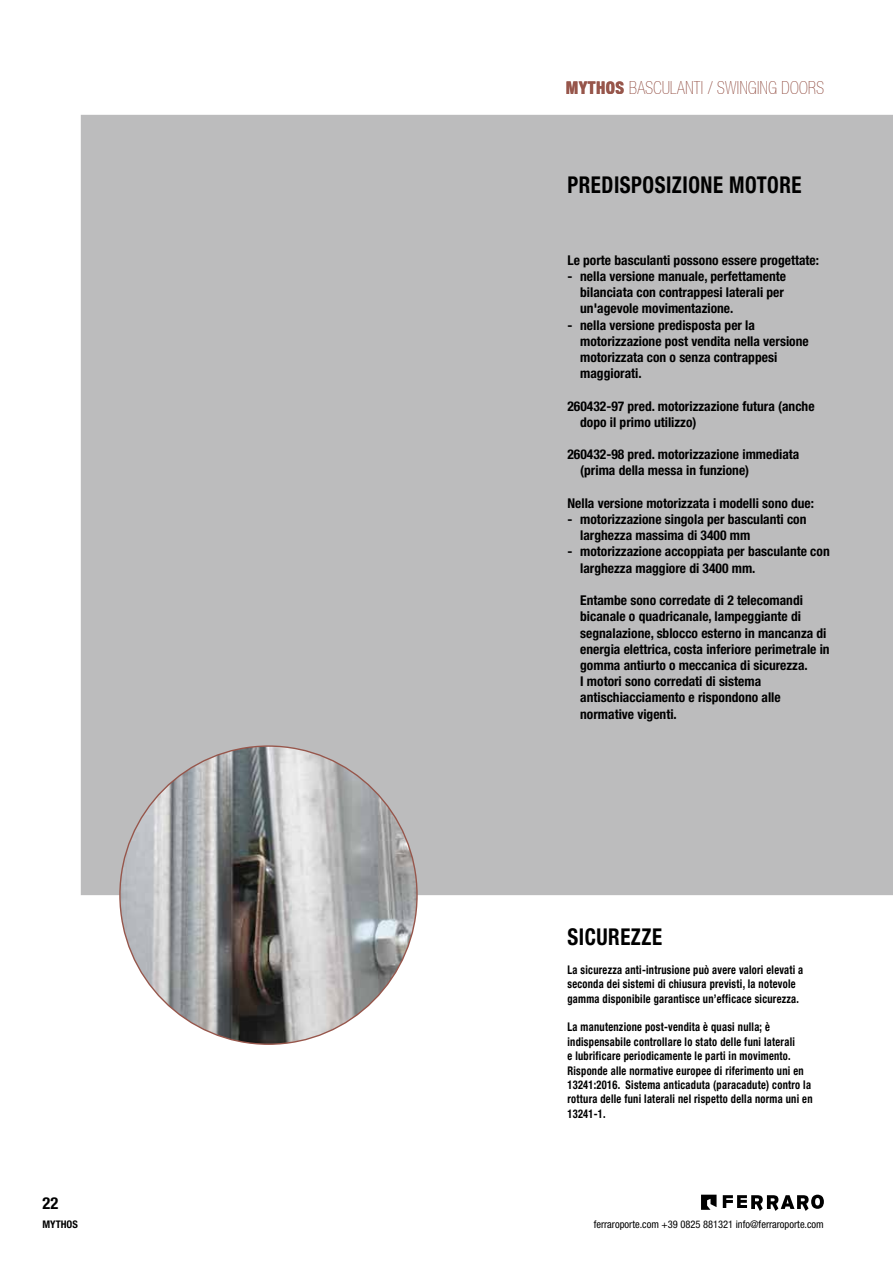
<style>
.page{position:relative;width:893px;height:1263px;background:#fff}
.page>*{position:absolute;margin:0;border:0;box-sizing:border-box;transform-origin:0 0}
.t1{font:700 condensed 23.25px "Helvetica Neue LT Std";letter-spacing:.025em;color:#000;scale:.9 1}
.t2{font:900 condensed 18px "Helvetica Neue LT";letter-spacing:.025em;color:#97564b;scale:.9 1}
.t3{font:700 condensed 16.5px "Helvetica Neue LT Std";color:#000}
.t4{font:700 condensed 13.5px/16.2px "Helvetica Neue LT Std";color:#000}
.t5{font:700 condensed 12px/14.4px "Helvetica Neue LT Std";letter-spacing:.025em;color:#000;scale:.87 1}
.t6{font:condensed 10.5px "Helvetica Neue LT Std";color:#000}
.t7{font:700 condensed 10.5px "Helvetica Neue LT Std";color:#000}
.s1{font-weight:800;font-size:17.4px}
</style>
<div class="page">
<svg style="left:723px;top:1195px;width:101px;height:16px"></svg>
<svg style="left:701px;top:1195px;width:15px;height:15px"></svg>
<div style="left:81px;top:115px;width:812px;height:780px;background:#bcbcbd"></div>
<img style="left:120px;top:746px;width:297px;height:298px">
<h2 class="t2" style="left:566px;top:78px;width:288px"><span class="s1">MYTHOS</span> BASCULANTI / SWINGING DOORS</h2>
<h1 class="t1" style="left:567px;top:171px;width:262px">PREDISPOSIZIONE MOTORE</h1>
<p class="t4" style="left:567px;top:252px;width:253px">Le porte basculanti possono essere progettate:</p>
<p class="t4" style="left:580px;top:268px;width:207px;text-indent:-13px">- nella versione manuale, perfettamente bilanciata con contrappesi laterali per un'agevole movimentazione.</p>
<p class="t4" style="left:580px;top:317px;width:230px;text-indent:-13px">- nella versione predisposta per la motorizzazione post vendita nella versione motorizzata con o senza contrappesi maggiorati.</p>
<p class="t4" style="left:580px;top:398px;width:236px;text-indent:-13px">260432-97 pred. motorizzazione futura (anche dopo il primo utilizzo)</p>
<p class="t4" style="left:580px;top:446px;width:221px;text-indent:-13px">260432-98 pred. motorizzazione immediata (prima della messa in funzione)</p>
<p class="t4" style="left:567px;top:495px;width:248px">Nella versione motorizzata i modelli sono due:</p>
<p class="t4" style="left:580px;top:511px;width:228px;text-indent:-13px">- motorizzazione singola per basculanti con larghezza massima di 3400 mm</p>
<p class="t4" style="left:580px;top:543px;width:251px;text-indent:-13px">- motorizzazione accoppiata per basculante con larghezza maggiore di 3400 mm.</p>
<p class="t4" style="left:580px;top:592px;width:251px">Entambe sono corredate di 2 telecomandi bicanale o quadricanale, lampeggiante di segnalazione, sblocco esterno in mancanza di energia elettrica, costa inferiore perimetrale in gomma antiurto o meccanica di sicurezza.<br>I motori sono corredati di sistema antischiacciamento e rispondono alle normative vigenti.</p>
<h1 class="t1" style="left:567px;top:923px;width:107px">SICUREZZE</h1>
<p class="t5" style="left:567px;top:962px;width:273px">La sicurezza anti-intrusione può avere valori elevati a seconda dei sistemi di chiusura previsti, la notevole gamma disponibile garantisce un’efficace sicurezza.</p>
<p class="t5" style="left:567px;top:1020px;width:283px">La manutenzione post-vendita è quasi nulla; è indispensabile controllare lo stato delle funi laterali<br>e lubrificare periodicamente le parti in movimento.<br>Risponde alle normative europee di riferimento uni en 13241:2016. Sistema anticaduta (paracadute) contro la rottura delle funi laterali nel rispetto della norma uni en 13241-1.</p>
<p class="t3" style="left:43px;top:1193px;width:17px">22</p>
<p class="t7" style="left:43px;top:1218px;width:37px">MYTHOS</p>
<p class="t6" style="left:594px;top:1218px;width:232px">ferraroporte.com +39 0825 881321 info@ferraroporte.com</p>
</div>
